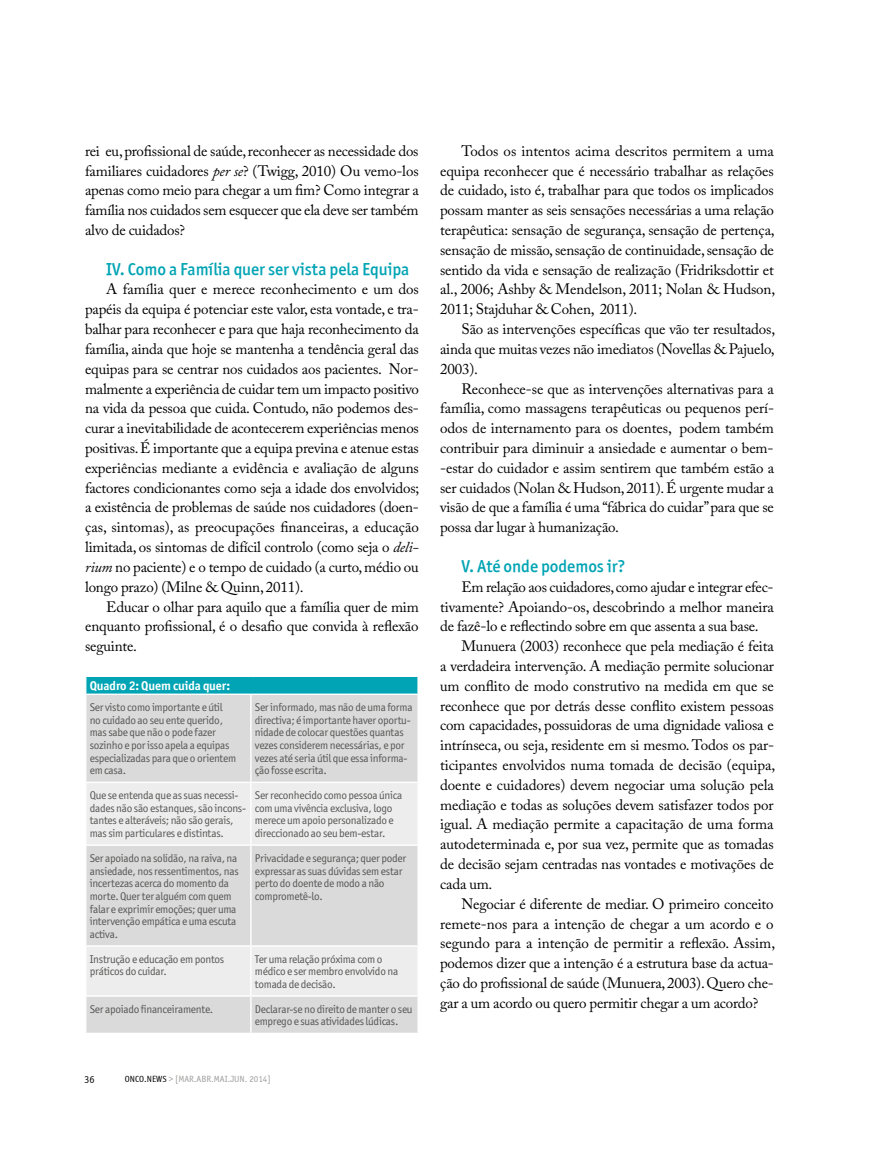
<style>
.page{position:relative;width:893px;height:1149px;background:#fff}
.page>*{position:absolute;margin:0;border:0;box-sizing:border-box;transform-origin:0 0}
.t1{font:17.4px "Officina San Md OSITCTT Medium";letter-spacing:-.005em;color:#00a4b4}
.t2{font:15px/19.8px "Adobe Caslon Pro";letter-spacing:-.015em;color:#000;text-align:justify}
.t3{font:700 12.75px "Officina San ITC";letter-spacing:-.01em;color:#fff}
.t4{font:11.25px/12.8px "Officina San ITC";letter-spacing:-.025em;color:#575756}
.t5{font:10.5px "Officina Sans ITCTT Book";color:#000}
.t6{font:9px "Officina Sans ITCTT Book";color:#9d9d9c}
.s1{font-style:italic}
.s2{color:#000}
</style>
<div class="page">
<div style="left:86px;top:676px;width:332px;height:18px;background:#00a4b4"></div>
<div style="left:86px;top:695px;width:331px;height:337px;background:#dadada"></div>
<svg style="left:86px;top:782px;width:331px;height:212px;background:#e4e4e4"></svg>
<hr style="left:250px;top:694px;width:2px;height:87px;background:#fff">
<hr style="left:250px;top:782px;width:2px;height:62px;background:#fff">
<hr style="left:250px;top:845px;width:2px;height:99px;background:#fff">
<hr style="left:250px;top:946px;width:2px;height:48px;background:#fff">
<hr style="left:250px;top:996px;width:2px;height:36px;background:#fff">
<hr style="left:85px;top:781px;width:166px;height:1px;background:#fff">
<hr style="left:251px;top:781px;width:166px;height:1px;background:#fff">
<hr style="left:85px;top:844px;width:166px;height:1px;background:#fff">
<hr style="left:251px;top:844px;width:166px;height:1px;background:#fff">
<hr style="left:85px;top:944px;width:166px;height:2px;background:#fff">
<hr style="left:251px;top:944px;width:166px;height:2px;background:#fff">
<hr style="left:85px;top:994px;width:166px;height:2px;background:#fff">
<hr style="left:251px;top:994px;width:166px;height:2px;background:#fff">
<svg style="left:85px;top:676px;width:1px;height:18px"></svg>
<svg style="left:417px;top:676px;width:1px;height:17px"></svg>
<hr style="left:86px;top:693px;width:165px;height:1px;background:#fff">
<hr style="left:251px;top:693px;width:168px;height:1px;background:#fff">
<p class="t2" style="left:85px;top:141px;width:335px">rei eu, profissional de saúde, reconhecer as necessidade dos familiares cuidadores <span class="s1">per se</span>? (Twigg, 2010) Ou vemo-los apenas como meio para chegar a um fim? Como integrar a família nos cuidados sem esquecer que ela deve ser também alvo de cuidados?</p>
<p class="t1" style="left:106px;top:258px;width:305px">IV. Como a Família quer ser vista pela Equipa</p>
<p class="t2" style="left:85px;top:279px;width:336px;text-indent:21px">A família quer e merece reconhecimento e um dos papéis da equipa é potenciar este valor, esta vontade, e tra&shy;balhar para reconhecer e para que haja reconhecimento da família, ainda que hoje se mantenha a tendência geral das equipas para se centrar nos cuidados aos pacientes. Nor&shy;malmente a experiência de cuidar tem um impacto positivo na vida da pessoa que cuida. Contudo, não podemos des&shy;curar a inevitabilidade de acontecerem experiências menos positivas. É importante que a equipa previna e atenue estas experiências mediante a evidência e avaliação de alguns factores condicionantes como seja a idade dos envolvidos; a existência de problemas de saúde nos cuidadores (doen&shy;ças, sintomas), as preocupações financeiras, a educação limitada, os sintomas de difícil controlo (como seja o <span class="s1">deli&shy;rium</span> no paciente) e o tempo de cuidado (a curto, médio ou longo prazo) (Milne &amp; Quinn, 2011).</p>
<p class="t2" style="left:85px;top:596px;width:335px;text-indent:21px">Educar o olhar para aquilo que a família quer de mim enquanto profissional, é o desafio que convida à reflexão seguinte.</p>
<p class="t3" style="left:90px;top:677px;width:142px">Quadro 2: Quem cuida quer:</p>
<p class="t4" style="left:90px;top:700px;width:148px">Ser visto como importante e útil no cuidado ao seu ente querido, mas sabe que não o pode fazer sozinho e por isso apela a equipas especializadas para que o orientem em casa.</p>
<p class="t4" style="left:255px;top:700px;width:159px">Ser informado, mas não de uma forma directiva; é importante haver oportu&shy;nidade de colocar questões quantas vezes considerem necessárias, e por vezes até seria útil que essa informa&shy;ção fosse escrita.</p>
<p class="t4" style="left:90px;top:788px;width:158px">Que se entenda que as suas necessi&shy;dades não são estanques, são incons&shy;tantes e alteráveis; não são gerais, mas sim particulares e distintas.</p>
<p class="t4" style="left:255px;top:788px;width:149px">Ser reconhecido como pessoa única com uma vivência exclusiva, logo merece um apoio personalizado e direccionado ao seu bem-estar.</p>
<p class="t4" style="left:90px;top:851px;width:150px">Ser apoiado na solidão, na raiva, na ansiedade, nos ressentimentos, nas incertezas acerca do momento da morte. Quer ter alguém com quem falar e exprimir emoções; quer uma intervenção empática e uma escuta activa.</p>
<p class="t4" style="left:255px;top:851px;width:153px">Privacidade e segurança; quer poder expressar as suas dúvidas sem estar perto do doente de modo a não comprometê-lo.</p>
<p class="t4" style="left:90px;top:952px;width:136px">Instrução e educação em pontos práticos do cuidar.</p>
<p class="t4" style="left:255px;top:952px;width:145px">Ter uma relação próxima com o médico e ser membro envolvido na tomada de decisão.</p>
<p class="t4" style="left:90px;top:1002px;width:125px">Ser apoiado financeiramente.</p>
<p class="t4" style="left:255px;top:1002px;width:159px">Declarar-se no direito de manter o seu emprego e suas atividades lúdicas.</p>
<p class="t5" style="left:84px;top:1073px;width:12px">36</p>
<p class="t6" style="left:125px;top:1073px;width:147px"><span class="s2">ONCO.NEWS</span> &gt; [MAR.ABR.MAI.J UN. 2014]</p>
<p class="t2" style="left:440px;top:141px;width:337px;text-indent:21px">Todos os intentos acima descritos permitem a uma equipa reconhecer que é necessário trabalhar as relações de cuidado, isto é, trabalhar para que todos os implicados possam manter as seis sensações necessárias a uma relação terapêutica: sensação de segurança, sensação de pertença, sensação de missão, sensação de continuidade, sensação de sentido da vida e sensação de realização (Fridriksdottir et al., 2006; Ashby &amp; Mendelson, 2011; Nolan &amp; Hudson, 2011; Stajduhar &amp; Cohen, 2011).</p>
<p class="t2" style="left:440px;top:319px;width:336px;text-indent:21px">São as intervenções específicas que vão ter resultados, ainda que muitas vezes não imediatos (Novellas &amp; Pajuelo, 2003).</p>
<p class="t2" style="left:440px;top:378px;width:336px;text-indent:21px">Reconhece-se que as intervenções alternativas para a família, como massagens terapêuticas ou pequenos perí&shy;odos de internamento para os doentes, podem também contribuir para diminuir a ansiedade e aumentar o bem--estar do cuidador e assim sentirem que também estão a ser cuidados (Nolan &amp; Hudson, 2011). É urgente mudar a visão de que a família é uma “fábrica do cuidar” para que se possa dar lugar à humanização.</p>
<p class="t1" style="left:461px;top:555px;width:166px">V. Até onde podemos ir?</p>
<p class="t2" style="left:440px;top:576px;width:335px;text-indent:21px">Em relação aos cuidadores, como ajudar e integrar efec&shy;tivamente? Apoiando-os, descobrindo a melhor maneira de fazê-lo e reflectindo sobre em que assenta a sua base.</p>
<p class="t2" style="left:440px;top:636px;width:337px;text-indent:21px">Munuera (2003) reconhece que pela mediação é feita a verdadeira intervenção. A mediação permite solucionar um conflito de modo construtivo na medida em que se reconhece que por detrás desse conflito existem pessoas com capacidades, possuidoras de uma dignidade valiosa e intrínseca, ou seja, residente em si mesmo. Todos os par&shy;ticipantes envolvidos numa tomada de decisão (equipa, doente e cuidadores) devem negociar uma solução pela mediação e todas as soluções devem satisfazer todos por igual. A mediação permite a capacitação de uma forma autodeterminada e, por sua vez, permite que as tomadas de decisão sejam centradas nas vontades e motivações de cada um.</p>
<p class="t2" style="left:440px;top:893px;width:337px;text-indent:21px">Negociar é diferente de mediar. O primeiro conceito remete-nos para a intenção de chegar a um acordo e o segundo para a intenção de permitir a reflexão. Assim, podemos dizer que a intenção é a estrutura base da actua&shy;ção do profissional de saúde (Munuera, 2003). Quero che&shy;gar a um acordo ou quero permitir chegar a um acordo?</p>
</div>
